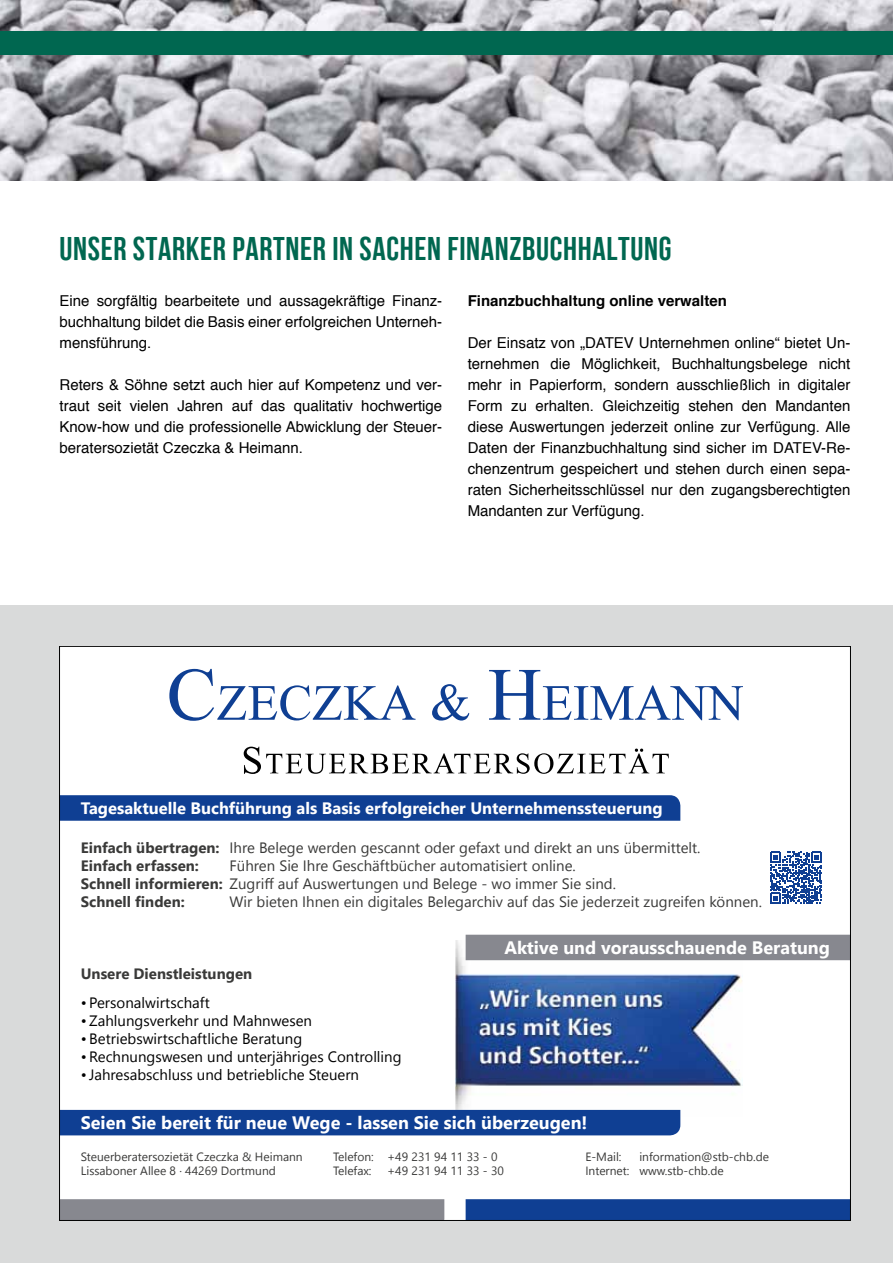
<style>
.page{position:relative;width:893px;height:1263px;background:#fff}
.page>*{position:absolute;margin:0;border:0;box-sizing:border-box;transform-origin:0 0}
.t1{font:32.7px "Bebas Neue";letter-spacing:.02em;color:#006750}
.t2{font:700 18px "Segoe UI";color:#fff}
.t3{font:700 16.5px "Segoe UI";color:#fff}
.t4{font:15px/21px "Helvetica";color:#000;text-align:justify}
.t5{font:15px/18px "Segoe UI";color:#3a3a39}
.t6{font:15px "Segoe UI";color:#000}
.t7{font:700 15px "Helvetica";color:#000}
.t8{font:700 15px "Segoe UI";color:#3a3a39}
.t9{font:12px/14.4px "Segoe UI";color:#3a3a39}
.s1{font-weight:700}
</style>
<div class="page">
<div style="left:0;top:606px;width:893px;height:657px;background:#d9dada"></div>
<div style="left:60px;top:646px;width:790px;height:574px;background:#fff"></div>
<img style="left:455px;top:940px;width:287px;height:176px">
<div style="left:466px;top:935px;width:382px;height:25px;background:#87888f"></div>
<svg style="left:169px;top:669px;width:247px;height:52px"></svg>
<svg style="left:432px;top:684px;width:37px;height:36px"></svg>
<svg style="left:489px;top:670px;width:253px;height:50px"></svg>
<svg style="left:244px;top:747px;width:425px;height:27px"></svg>
<div style="left:62px;top:1199px;width:382px;height:19px;background:#87888f"></div>
<div style="left:466px;top:1199px;width:382px;height:19px;background:#0f3f93"></div>
<svg style="left:62px;top:795px;width:618px;height:26px;background:#134295"></svg>
<div style="left:62px;top:1110px;width:618px;height:25px;background:#0f3f93"></div>
<svg style="left:770px;top:852px;width:52px;height:52px"></svg>
<img style="left:0;top:0;width:893px;height:180px">
<div style="left:0;top:31px;width:893px;height:23px;background:#006750"></div>
<h1 class="t1" style="left:60px;top:231px;width:613px">UNSER STARKER PARTNER IN SACHEN FINANZBUCHHALTUNG</h1>
<p class="t7" style="left:468px;top:289px;width:261px">Finanzbuchhaltung online verwalten</p>
<p class="t4" style="left:468px;top:333px;width:384px">Der Einsatz von „DATEV Unternehmen online“ bietet Un&shy;ternehmen die Möglichkeit, Buchhaltungsbelege nicht mehr in Papierform, sondern ausschließlich in digitaler Form zu erhalten. Gleichzeitig stehen den Mandanten diese Auswertungen jederzeit online zur Verfügung. Alle Daten der Finanzbuchhaltung sind sicher im DATEV-Re&shy;chenzentrum gespeichert und stehen durch einen sepa&shy;raten Sicherheitsschlüssel nur den zugangsberechtigten Mandanten zur Verfügung.</p>
<p class="t4" style="left:60px;top:291px;width:384px">Eine sorgfältig bearbeitete und aussagekräftige Finanz&shy;buchhaltung bildet die Basis einer erfolgreichen Unterneh&shy;mensführung.</p>
<p class="t4" style="left:60px;top:375px;width:384px">Reters &amp; Söhne setzt auch hier auf Kompetenz und ver&shy;traut seit vielen Jahren auf das qualitativ hochwertige Know-how und die professionelle Abwicklung der Steuer&shy;beratersozietät Czeczka &amp; Heimann.</p>
<p class="t3" style="left:81px;top:795px;width:583px">Tagesaktuelle Buchführung als Basis erfolgreicher Unternehmenssteuerung</p>
<p class="t5" style="left:81px;top:838px;width:621px"><span class="s1">Einfach übertragen:</span> Ihre Belege werden gescannt oder gefaxt und direkt an uns übermittelt.<br><span class="s1">Einfach erfassen:</span></p>
<p class="t5" style="left:81px;top:856px;width:537px;text-indent:149px">Führen Sie Ihre Geschäftbücher automatisiert online.<br><span class="s1">Schnell informieren:</span> Zugriff auf Auswertungen und Belege - wo immer Sie sind.<br><span class="s1">Schnell finden:</span></p>
<p class="t5" style="left:230px;top:892px;width:534px">Wir bieten Ihnen ein digitales Belegarchiv auf das Sie jederzeit zugreifen können.</p>
<p class="t8" style="left:81px;top:962px;width:173px">Unsere Dienstleistungen</p>
<p class="t6" style="left:81px;top:991px;width:131px">• Personalwirtschaft</p>
<p class="t6" style="left:81px;top:1009px;width:233px">• Zahlungsverkehr und Mahnwesen</p>
<p class="t6" style="left:81px;top:1027px;width:223px">• Betriebswirtschaftliche Beratung</p>
<p class="t6" style="left:81px;top:1045px;width:322px">• Rechnungswesen und unterjähriges Controlling</p>
<p class="t6" style="left:81px;top:1063px;width:280px">• Jahresabschluss und betriebliche Steuern</p>
<p class="t2" style="left:504px;top:933px;width:327px">Aktive und vorausschauende Beratung</p>
<p class="t2" style="left:81px;top:1108px;width:508px">Seien Sie bereit für neue Wege - lassen Sie sich überzeugen!</p>
<p class="t9" style="left:81px;top:1149px;width:223px">Steuerberatersozietät Czeczka &amp; Heimann<br>Lissaboner Allee 8 . 44269 Dortmund</p>
<p class="t9" style="left:333px;top:1149px;width:166px">Telefon: +49 231 94 11 33 - 0<br>Telefax:</p>
<p class="t9" style="left:387px;top:1163px;width:118px">+49 231 94 11 33 - 30</p>
<p class="t9" style="left:585px;top:1149px;width:185px;text-indent:54px">information@stb-chb.de<br>Internet: www.stb-chb.de</p>
<p class="t9" style="left:585px;top:1149px;width:38px">E-Mail:</p>
</div>
